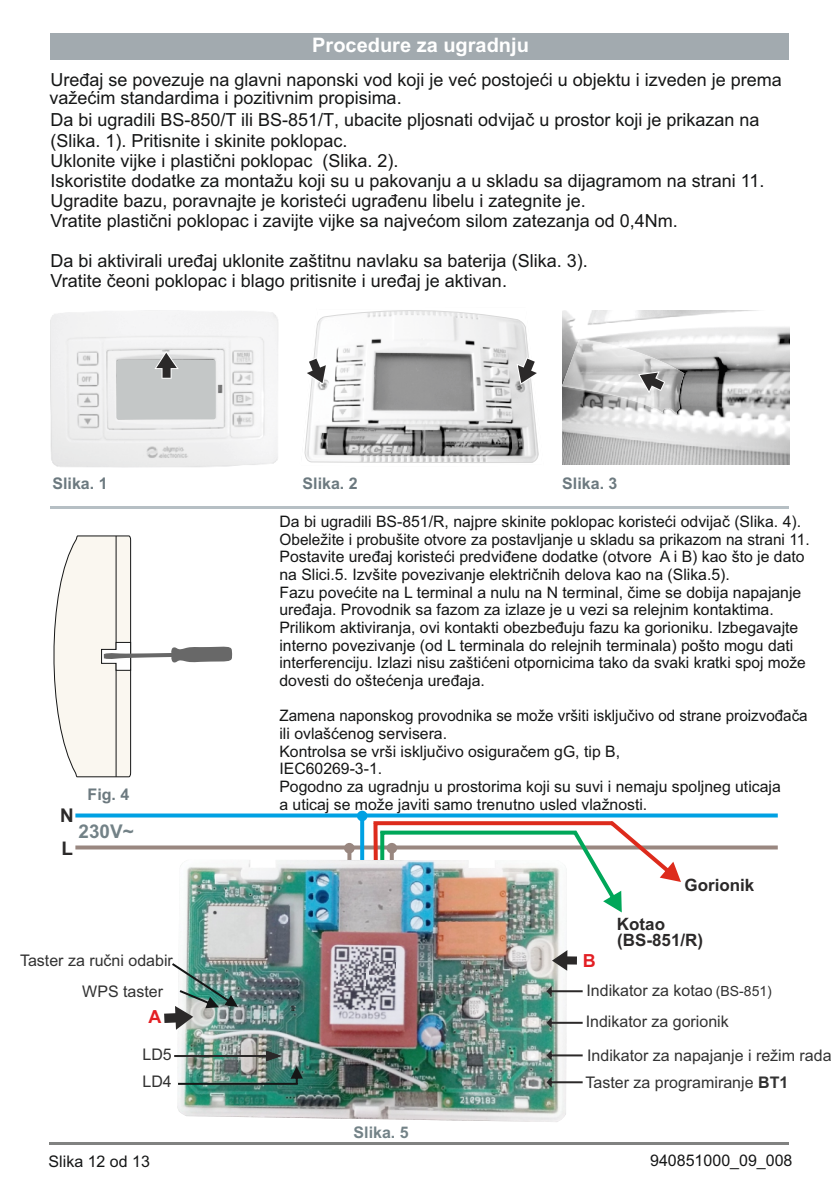
<style>
.page{position:relative;width:838px;height:1191px;background:#fff}
.page>*{position:absolute;margin:0;border:0;box-sizing:border-box;transform-origin:0 0}
.t1{font:700 20px "Arial";color:#fff}
.t2{font:700 18.8px "Arial";color:#738287}
.t3{font:700 18.8px/32.6px "Arial";color:#2b2929}
.t4{font:18px/20.2px "Arial";color:#151616}
.t5{font:700 18px "Arial";color:#e31f24}
.t6{font:700 17px/16.8px "Arial";color:#2b2929}
.t7{font:16px/26.6px "Arial";color:#323232}
.t8{font:16px "Arial";color:#151616}
.t9{font:700 16px "Arial";color:#6c797f}
.t10{font:700 16px "Arial";color:#738287}
.t11{font:15.8px/17.6px "Arial";color:#151616}
.t12{font:15.8px/17.6px "Arial";color:#151616;scale:.96 1}
.s1{font-size:14px}
.s2{font-weight:700}
</style>
<div class="page">
<hr style="left:49px;top:1141px;width:740px;height:3px;background:#818281">
<div style="left:50px;top:33px;width:739px;height:27px;background:#a2aaaf"></div>
<hr style="left:50px;top:506px;width:739px;height:3px;background:#b6bfc4">
<svg style="left:53px;top:535px;width:179px;height:242px"></svg>
<svg style="left:75px;top:813px;width:703px;height:4px;fill:#00a1e3"></svg>
<svg style="left:75px;top:849px;width:703px;height:1px"></svg>
<svg style="left:75px;top:845px;width:703px;height:4px"></svg>
<svg style="left:333px;top:811px;width:33px;height:48px"></svg>
<svg style="left:373px;top:821px;width:308px;height:92px"></svg>
<img style="left:177px;top:859px;width:390px;height:262px">
<img style="left:338px;top:973px;width:27px;height:12px">
<img style="left:369px;top:962px;width:27px;height:12px">
<svg style="left:245px;top:1096px;width:5px;height:8px"></svg>
<svg style="left:235px;top:1096px;width:4px;height:8px"></svg>
<svg style="left:475px;top:1095px;width:5px;height:8px"></svg>
<svg style="left:465px;top:1095px;width:4px;height:8px"></svg>
<svg style="left:546px;top:1076px;width:37px;height:11px"></svg>
<svg style="left:546px;top:1049px;width:37px;height:11px"></svg>
<svg style="left:546px;top:1017px;width:37px;height:10px"></svg>
<svg style="left:546px;top:985px;width:37px;height:11px"></svg>
<svg style="left:552px;top:949px;width:25px;height:21px"></svg>
<img style="left:174px;top:1050px;width:129px;height:34px">
<img style="left:164px;top:962px;width:74px;height:67px">
<svg style="left:290px;top:1005px;width:6px;height:5px"></svg>
<img style="left:51px;top:310px;width:227px;height:157px">
<div style="left:116px;top:360px;width:100px;height:59px;background:#c4c7c7;border-radius:2px"></div>
<img style="left:562px;top:310px;width:227px;height:154px">
<svg style="left:153px;top:349px;width:28px;height:30px"></svg>
<svg style="left:562px;top:339px;width:122px;height:75px"></svg>
<svg style="left:304px;top:310px;width:235px;height:153px"></svg>
<p class="t1" style="left:312px;top:38px;width:218px">Procedure za ugradnju</p>
<p class="t4" style="left:50px;top:73px;width:734px;line-height:17.6px">Uređaj se povezuje na glavni naponski vod koji je već postojeći u objektu i izveden je prema važećim standardima i pozitivnim propisima.</p>
<p class="t4" style="left:50px;top:112px;width:716px">Da bi ugradili BS-850/T ili BS-851/T, ubacite pljosnati odvijač u prostor koji je prikazan na (Slika. 1). Pritisnite i skinite poklopac.<br>Uklonite vijke i plastični poklopac (Slika. 2).<br>Iskoristite dodatke za montažu koji su u pakovanju a u skladu sa dijagramom na strani 11.<br>Ugradite bazu, poravnajte je koristeći ugrađenu libelu i zategnite je.<br>Vratite plastični poklopac i zavijte vijke sa najvećom silom zatezanja od 0,4Nm.</p>
<p class="t4" style="left:50px;top:252px;width:539px">Da bi aktivirali uređaj uklonite zaštitnu navlaku sa baterija (Slika. 3).<br>Vratite čeoni poklopac i blago pritisnite i uređaj je aktivan.</p>
<p class="t9" style="left:52px;top:477px;width:57px">Slika. 1</p>
<p class="t9" style="left:303px;top:477px;width:57px">Slika. 2</p>
<p class="t9" style="left:562px;top:477px;width:57px">Slika. 3</p>
<p class="t9" style="left:88px;top:787px;width:43px">Fig. 4</p>
<p class="t3" style="left:60px;top:800px;width:15px">N<br>L</p>
<p class="t2" style="left:79px;top:824px;width:57px">230V~</p>
<p class="t7" style="left:20px;top:948px;width:154px">Taster za ručni odabir</p>
<p class="t7" style="left:82px;top:979px;width:82px">WPS taster</p>
<p class="t11" style="left:279px;top:514px;width:532px">Da bi ugradili BS-851/R, najpre skinite poklopac koristeći odvijač (Slika. 4).<br>Obeležite i probušite otvore za postavljanje u skladu sa prikazom na strani 11.<br>Postavite uređaj koristeći predviđene dodatke (otvore A i B) kao što je dato na Slici.5. Izvšite povezivanje električnih delova kao na (Slika.5).<br>Fazu povećite na L terminal a nulu na N terminal, čime se dobija napajanje uređaja. Provodnik sa fazom za izlaze je u vezi sa relejnim kontaktima.<br>Prilikom aktiviranja, ovi kontakti obezbeđuju fazu ka gorioniku. Izbegavajte interno povezivanje (od L terminala do relejnih terminala) pošto mogu dati interferenciju. Izlazi nisu zaštićeni otpornicima tako da svaki kratki spoj može dovesti do oštećenja uređaja.</p>
<p class="t12" style="left:279px;top:708px;width:552px">Zamena naponskog provodnika se može vršiti isključivo od strane proizvođača ili ovlašćenog servisera.<br>Kontrolsa se vrši isključivo osiguračem gG, tip B,<br>IEC60269-3-1.<br>Pogodno za ugradnju u prostorima koji su suvi i nemaju spoljneg uticaja<br>a uticaj se može javiti samo trenutno usled vlažnosti.</p>
<p class="t6" style="left:685px;top:878px;width:71px">Gorionik</p>
<p class="t5" style="left:583px;top:953px;width:14px">B</p>
<p class="t6" style="left:617px;top:916px;width:88px">Kotao (BS-851/R)</p>
<p class="t7" style="left:586px;top:977px;width:187px">Indikator za kotao <span class="s1">(BS-851)</span></p>
<p class="t5" style="left:149px;top:1010px;width:14px">A</p>
<p class="t7" style="left:586px;top:1009px;width:145px">Indikator za gorionik</p>
<p class="t7" style="left:142px;top:1042px;width:31px">LD5<br>LD4</p>
<p class="t8" style="left:49px;top:1154px;width:103px">Slika 12 od 13</p>
<p class="t10" style="left:354px;top:1125px;width:57px">Slika. 5</p>
<p class="t7" style="left:586px;top:1043px;width:248px">Indikator za napajanje i režim rada<br>Taster za programiranje <span class="s2">BT1</span></p>
<p class="t8" style="left:650px;top:1153px;width:144px">940851000_09_008</p>
</div>
